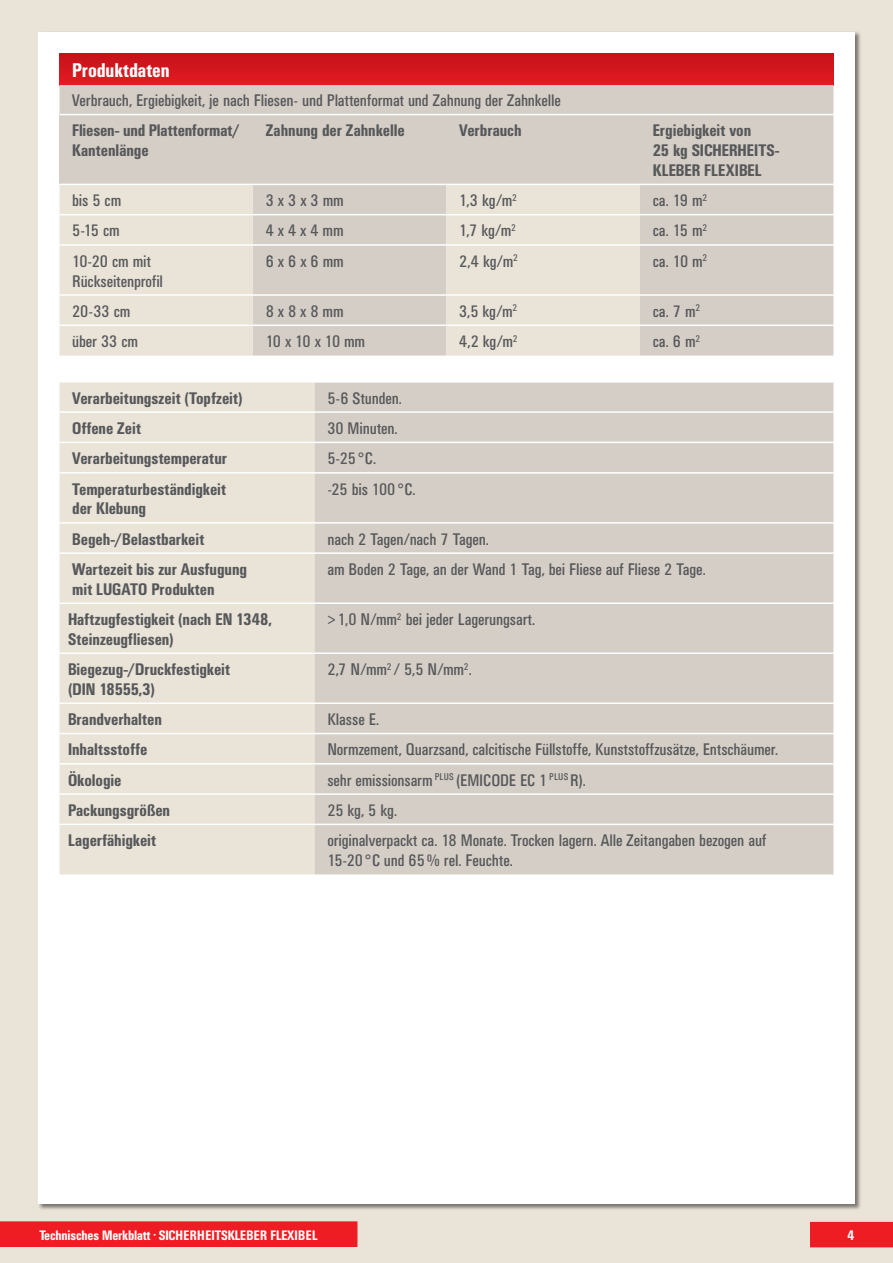
<style>
.page{position:relative;width:893px;height:1263px;background:#e9e3d8}
.page>*{position:absolute;margin:0;border:0;box-sizing:border-box;transform-origin:0 0}
.t1{font:500 condensed 19.5px "UN11";letter-spacing:.015em;color:#fff}
.t2{font:condensed 16.5px/19.8px "UN11";color:#57585a}
.t3{font:500 condensed 16.5px/19.8px "UN11";letter-spacing:.01em;color:#57585a}
.t4{font:500 condensed 13.5px "UN11";color:#fff}
.s1{font-family:"Univers"}
</style>
<div class="page">
<div style="left:38px;top:32px;width:817px;height:1171px;background:#fff"></div>
<div style="left:810px;top:1222px;width:83px;height:25px;background:#ee1d23"></div>
<div style="left:0;top:1221px;width:357px;height:26px;background:#ee1d23"></div>
<div style="left:60px;top:383px;width:255px;height:491px;background:#e9e3d8"></div>
<div style="left:315px;top:383px;width:518px;height:491px;background:#d5cec7"></div>
<hr style="left:60px;top:411px;width:255px;height:2px;background:#fff">
<hr style="left:315px;top:411px;width:518px;height:2px;background:#fff">
<hr style="left:60px;top:442px;width:255px;height:1px;background:#fff">
<hr style="left:315px;top:442px;width:518px;height:1px;background:#fff">
<hr style="left:60px;top:472px;width:255px;height:2px;background:#fff">
<hr style="left:315px;top:472px;width:518px;height:2px;background:#fff">
<hr style="left:60px;top:522px;width:255px;height:2px;background:#fff">
<hr style="left:315px;top:522px;width:518px;height:2px;background:#fff">
<hr style="left:60px;top:552px;width:255px;height:2px;background:#fff">
<hr style="left:315px;top:552px;width:518px;height:2px;background:#fff">
<hr style="left:60px;top:602px;width:255px;height:2px;background:#fff">
<hr style="left:315px;top:602px;width:518px;height:2px;background:#fff">
<hr style="left:60px;top:652px;width:255px;height:2px;background:#fff">
<hr style="left:315px;top:652px;width:518px;height:2px;background:#fff">
<hr style="left:60px;top:702px;width:255px;height:2px;background:#fff">
<hr style="left:315px;top:702px;width:518px;height:2px;background:#fff">
<hr style="left:60px;top:733px;width:255px;height:1px;background:#fff">
<hr style="left:315px;top:733px;width:518px;height:1px;background:#fff">
<hr style="left:60px;top:763px;width:255px;height:1px;background:#fff">
<hr style="left:315px;top:763px;width:518px;height:1px;background:#fff">
<hr style="left:60px;top:793px;width:255px;height:2px;background:#fff">
<hr style="left:315px;top:793px;width:518px;height:2px;background:#fff">
<hr style="left:60px;top:824px;width:255px;height:1px;background:#fff">
<hr style="left:315px;top:824px;width:518px;height:1px;background:#fff">
<div style="left:60px;top:53px;width:773px;height:32px;background:linear-gradient(to bottom,#c3121a,#e41b21)"></div>
<div style="left:60px;top:85px;width:773px;height:271px;background:#d5cec7"></div>
<div style="left:60px;top:115px;width:193px;height:69px;background:#d5cec7"></div>
<div style="left:60px;top:185px;width:193px;height:171px;background:#e9e3d8"></div>
<div style="left:446px;top:185px;width:194px;height:171px;background:#e9e3d8"></div>
<hr style="left:60px;top:114px;width:193px;height:1px;background:#fff">
<hr style="left:253px;top:114px;width:193px;height:1px;background:#fff">
<hr style="left:446px;top:114px;width:194px;height:1px;background:#fff">
<hr style="left:640px;top:114px;width:193px;height:1px;background:#fff">
<hr style="left:60px;top:184px;width:193px;height:1px;background:#fff">
<hr style="left:253px;top:184px;width:193px;height:1px;background:#fff">
<hr style="left:446px;top:184px;width:194px;height:1px;background:#fff">
<hr style="left:640px;top:184px;width:193px;height:1px;background:#fff">
<hr style="left:60px;top:214px;width:193px;height:1px;background:#fff">
<hr style="left:253px;top:214px;width:193px;height:1px;background:#fff">
<hr style="left:446px;top:214px;width:194px;height:1px;background:#fff">
<hr style="left:640px;top:214px;width:193px;height:1px;background:#fff">
<hr style="left:60px;top:244px;width:193px;height:2px;background:#fff">
<hr style="left:253px;top:244px;width:193px;height:2px;background:#fff">
<hr style="left:446px;top:244px;width:194px;height:2px;background:#fff">
<hr style="left:640px;top:244px;width:193px;height:2px;background:#fff">
<hr style="left:60px;top:294px;width:193px;height:2px;background:#fff">
<hr style="left:253px;top:294px;width:193px;height:2px;background:#fff">
<hr style="left:446px;top:294px;width:194px;height:2px;background:#fff">
<hr style="left:640px;top:294px;width:193px;height:2px;background:#fff">
<hr style="left:60px;top:325px;width:193px;height:1px;background:#fff">
<hr style="left:253px;top:325px;width:193px;height:1px;background:#fff">
<hr style="left:446px;top:325px;width:194px;height:1px;background:#fff">
<hr style="left:640px;top:325px;width:193px;height:1px;background:#fff">
<p class="t1" style="left:72px;top:59px;width:99px">Produktdaten</p>
<p class="t2" style="left:72px;top:90px;width:490px">Verbrauch, Ergiebigkeit, je nach Fliesen- und Plattenformat und Zahnung der Zahnkelle</p>
<p class="t3" style="left:72px;top:120px;width:169px">Fliesen- und Plattenformat/<br>Kantenlänge</p>
<p class="t3" style="left:266px;top:120px;width:140px">Zahnung der Zahnkelle</p>
<p class="t3" style="left:459px;top:120px;width:64px">Verbrauch</p>
<p class="t3" style="left:653px;top:120px;width:128px">Ergiebigkeit von<br>25 kg SICHERHEITS-<br>KLEBER FLEXIBEL</p>
<p class="t2" style="left:72px;top:190px;width:50px">bis 5 cm</p>
<p class="t2" style="left:266px;top:190px;width:79px">3 x 3 x 3 mm</p>
<p class="t2" style="left:459px;top:190px;width:59px">1,3 kg/m<sup>2</sup></p>
<p class="t2" style="left:653px;top:190px;width:56px">ca. 19 m<sup>2</sup></p>
<p class="t2" style="left:72px;top:221px;width:49px">5-15 cm</p>
<p class="t2" style="left:266px;top:221px;width:79px">4 x 4 x 4 mm</p>
<p class="t2" style="left:459px;top:221px;width:58px">1,7 kg/m<sup>2</sup></p>
<p class="t2" style="left:653px;top:221px;width:56px">ca. 15 m<sup>2</sup></p>
<p class="t2" style="left:72px;top:251px;width:92px">10-20 cm mit<br>Rückseitenprofil</p>
<p class="t2" style="left:266px;top:251px;width:79px">6 x 6 x 6 mm</p>
<p class="t2" style="left:459px;top:251px;width:60px">2,4 kg/m<sup>2</sup></p>
<p class="t2" style="left:653px;top:251px;width:56px">ca. 10 m<sup>2</sup></p>
<p class="t2" style="left:72px;top:301px;width:59px">20-33 cm</p>
<p class="t2" style="left:266px;top:301px;width:79px">8 x 8 x 8 mm</p>
<p class="t2" style="left:459px;top:301px;width:60px">3,5 kg/m<sup>2</sup></p>
<p class="t2" style="left:653px;top:301px;width:49px">ca. 7 m<sup>2</sup></p>
<p class="t2" style="left:72px;top:331px;width:67px">über 33 cm</p>
<p class="t2" style="left:266px;top:331px;width:101px">10 x 10 x 10 mm</p>
<p class="t2" style="left:459px;top:331px;width:60px">4,2 kg/m<sup>2</sup></p>
<p class="t2" style="left:653px;top:331px;width:49px">ca. 6 m<sup>2</sup></p>
<p class="t3" style="left:72px;top:388px;width:172px">Verarbeitungszeit (Topfzeit)</p>
<p class="t2" style="left:327px;top:388px;width:76px">5-6 Stunden.</p>
<p class="t3" style="left:72px;top:418px;width:70px">Offene Zeit</p>
<p class="t2" style="left:327px;top:418px;width:72px">30 Minuten.</p>
<p class="t3" style="left:72px;top:448px;width:156px">Verarbeitungstemperatur</p>
<p class="t2" style="left:327px;top:449px;width:50px">5-25 <span class="s1">°</span>C.</p>
<p class="t3" style="left:72px;top:479px;width:155px">Temperaturbeständigkeit der Klebung</p>
<p class="t2" style="left:327px;top:479px;width:90px">-25 bis 100 <span class="s1">°</span>C.</p>
<p class="t3" style="left:72px;top:529px;width:133px">Begeh-/Belastbarkeit</p>
<p class="t2" style="left:327px;top:529px;width:163px">nach 2 Tagen/nach 7 Tagen.</p>
<p class="t3" style="left:72px;top:559px;width:176px">Wartezeit bis zur Ausfugung mit LUGATO Produkten</p>
<p class="t2" style="left:327px;top:559px;width:380px">am Boden 2 Tage, an der Wand 1 Tag, bei Fliese auf Fliese 2 Tage.</p>
<p class="t3" style="left:68px;top:609px;width:205px">Haftzugfestigkeit (nach EN 1348,<br>Steinzeugfliesen)</p>
<p class="t2" style="left:327px;top:609px;width:209px"><span class="s1">&gt;</span>1,0 N/mm<sup>2</sup> bei jeder Lagerungsart.</p>
<p class="t3" style="left:68px;top:659px;width:163px">Biegezug-/Druckfestigkeit (DIN 18555,3)</p>
<p class="t2" style="left:327px;top:659px;width:146px">2,7 N/mm<sup>2</sup> / 5,5 N/mm<sup>2</sup>.</p>
<p class="t3" style="left:68px;top:709px;width:95px">Brandverhalten</p>
<p class="t2" style="left:327px;top:709px;width:53px">Klasse E.</p>
<p class="t3" style="left:68px;top:739px;width:81px">Inhaltsstoffe</p>
<p class="t2" style="left:327px;top:739px;width:452px">Normzement, Quarzsand, calcitische Füllstoffe, Kunststoffzusätze, Entschäumer.</p>
<p class="t3" style="left:68px;top:770px;width:55px">Ökologie</p>
<p class="t2" style="left:327px;top:770px;width:260px">sehr emissionsarm <sup>PLUS</sup> (EMICODE EC 1 <sup>PLUS</sup> R).</p>
<p class="t3" style="left:68px;top:800px;width:103px">Packungsgrößen</p>
<p class="t2" style="left:327px;top:800px;width:71px">25 kg, 5 kg.</p>
<p class="t3" style="left:68px;top:830px;width:89px">Lagerfähigkeit</p>
<p class="t2" style="left:327px;top:830px;width:440px">originalverpackt ca. 18 Monate. Trocken lagern. Alle Zeitangaben bezogen auf<br>15-20 <span class="s1">°</span>C und 65% rel. Feuchte.</p>
<p class="t4" style="left:39px;top:1227px;width:280px">Technisches Merkblatt <sup>•</sup> SICHERHEITSKLEBER FLEXIBEL</p>
<p class="t4" style="left:847px;top:1227px;width:8px">4</p>
</div>
